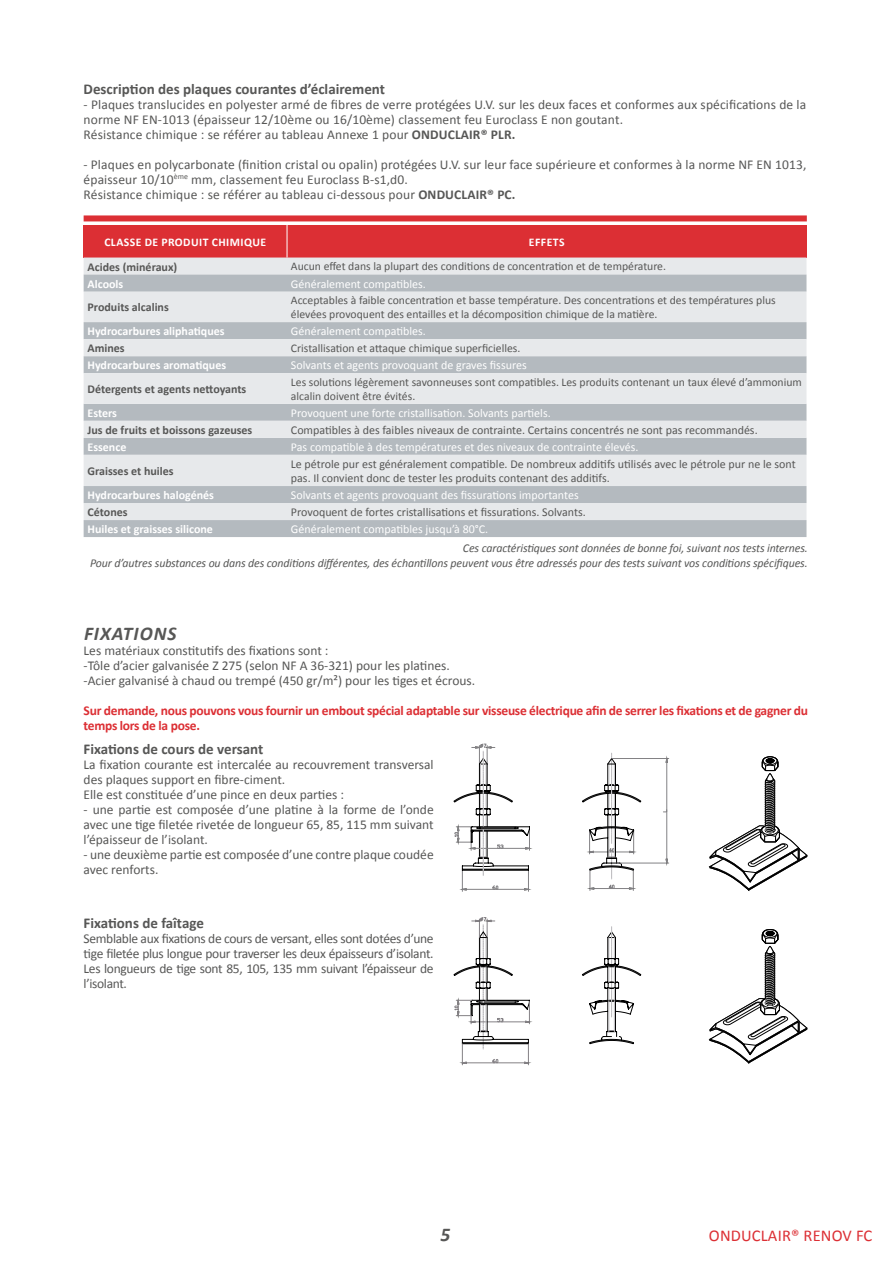
<style>
.page{position:relative;width:893px;height:1263px;background:#fff}
.page>*{position:absolute;margin:0;border:0;box-sizing:border-box;transform-origin:0 0}
.t1{font:italic 700 19.5px "Calibri";letter-spacing:.05em;color:#575756}
.t2{font:16.5px "Calibri";letter-spacing:.01em;color:#dc2f34}
.t3{font:700 15px "Calibri";color:#575756}
.t4{font:13.5px/15px "Calibri";color:#575756}
.t5{font:700 13.5px/15px "Calibri";letter-spacing:-.02em;color:#dc2f34}
.t6{font:12px "Calibri";color:#fff}
.t7{font:12px/14.4px "Calibri";color:#575756}
.t8{font:italic 12px/14.4px "Calibri";letter-spacing:-.01em;color:#575756;text-align:right}
.t9{font:700 12px "Calibri";color:#575756}
.t10{font:700 12px "Calibri";color:#fff}
.t11{font:11.7px/14.1px "Calibri";color:#575756}
.t12{font:700 11.7px "Calibri";letter-spacing:.04em;color:#fff}
.s1{font-weight:700}
</style>
<div class="page">
<div style="left:84px;top:215px;width:723px;height:6px;background:#dc2f34"></div>
<div style="left:84px;top:225px;width:203px;height:33px;background:#dc2f34"></div>
<div style="left:287px;top:225px;width:519px;height:33px;background:#dc2f34"></div>
<div style="left:84px;top:258px;width:722px;height:17px;background:#e7e9eb"></div>
<svg style="left:84px;top:275px;width:722px;height:262px;background:#c7cbcf"></svg>
<svg style="left:84px;top:339px;width:722px;height:181px;background:#d4d7da"></svg>
<hr style="left:287px;top:225px;width:1px;height:33px;background:#fff">
<svg style="left:453px;top:743px;width:189px;height:149px"></svg>
<hr style="left:617px;top:863px;width:52px;height:1px;background:#828184">
<hr style="left:612px;top:758px;width:57px;height:1px;background:#828184">
<hr style="left:666px;top:762px;width:1px;height:97px;background:#828184">
<svg style="left:665px;top:858px;width:3px;height:8px"></svg>
<svg style="left:663px;top:756px;width:5px;height:57px"></svg>
<svg style="left:453px;top:917px;width:189px;height:148px"></svg>
<svg style="left:708px;top:756px;width:99px;height:135px"></svg>
<svg style="left:708px;top:929px;width:99px;height:134px"></svg>
<p class="t3" style="left:84px;top:79px;width:303px">Description des plaques courantes d’éclairement</p>
<p class="t4" style="left:84px;top:97px;width:724px">- Plaques translucides en polyester armé de fibres de verre protégées U.V. sur les deux faces et conformes aux spécifications de la norme NF EN-1013 (épaisseur 12/10ème ou 16/10ème) classement feu Euroclass E non goutant.<br>Résistance chimique : se référer au tableau Annexe 1 pour <span class="s1">ONDUCLAIR® PLR.</span></p>
<p class="t4" style="left:84px;top:157px;width:724px">- Plaques en polycarbonate (finition cristal ou opalin) protégées U.V. sur leur face supérieure et conformes à la norme NF EN 1013, épaisseur 10/10<sup>ème</sup> mm, classement feu Euroclass B-s1,d0.<br>Résistance chimique : se référer au tableau ci-dessous pour <span class="s1">ONDUCLAIR® PC.</span></p>
<p class="t12" style="left:104px;top:234px;width:163px">CLASSE DE PRODUIT CHIMIQUE</p>
<p class="t12" style="left:529px;top:234px;width:37px">EFFETS</p>
<p class="t9" style="left:88px;top:259px;width:91px">Acides (minéraux)</p>
<p class="t11" style="left:291px;top:260px;width:377px">Aucun effet dans la plupart des conditions de concentration et de température.</p>
<p class="t10" style="left:88px;top:276px;width:37px">Alcools</p>
<p class="t6" style="left:291px;top:276px;width:136px">Généralement compatibles.</p>
<p class="t9" style="left:88px;top:300px;width:83px">Produits alcalins</p>
<p class="t11" style="left:291px;top:293px;width:486px">Acceptables à faible concentration et basse température. Des concentrations et des températures plus élevées provoquent des entailles et la décomposition chimique de la matière.</p>
<p class="t10" style="left:88px;top:323px;width:139px">Hydrocarbures aliphatiques</p>
<p class="t6" style="left:291px;top:324px;width:136px">Généralement compatibles.</p>
<p class="t9" style="left:88px;top:340px;width:39px">Amines</p>
<p class="t11" style="left:291px;top:341px;width:231px">Cristallisation et attaque chimique superficielles.</p>
<p class="t10" style="left:88px;top:357px;width:140px">Hydrocarbures aromatiques</p>
<p class="t6" style="left:291px;top:358px;width:237px">Solvants et agents provoquant de graves fissures</p>
<p class="t9" style="left:88px;top:381px;width:160px">Détergents et agents nettoyants</p>
<p class="t11" style="left:291px;top:375px;width:512px">Les solutions légèrement savonneuses sont compatibles. Les produits contenant un taux élevé d’ammonium alcalin doivent être évités.</p>
<p class="t10" style="left:88px;top:405px;width:31px">Esters</p>
<p class="t6" style="left:291px;top:405px;width:261px">Provoquent une forte cristallisation. Solvants partiels.</p>
<p class="t9" style="left:88px;top:422px;width:166px">Jus de fruits et boissons gazeuses</p>
<p class="t7" style="left:291px;top:423px;width:468px">Compatibles à des faibles niveaux de contrainte. Certains concentrés ne sont pas recommandés.</p>
<p class="t10" style="left:88px;top:439px;width:40px">Essence</p>
<p class="t6" style="left:291px;top:439px;width:349px">Pas compatible à des températures et des niveaux de contrainte élevés.</p>
<p class="t9" style="left:88px;top:463px;width:88px">Graisses et huiles</p>
<p class="t7" style="left:291px;top:457px;width:506px">Le pétrole pur est généralement compatible. De nombreux additifs utilisés avec le pétrole pur ne le sont pas. Il convient donc de tester les produits contenant des additifs.</p>
<p class="t10" style="left:88px;top:487px;width:128px">Hydrocarbures halogénés</p>
<p class="t6" style="left:291px;top:487px;width:289px">Solvants et agents provoquant des fissurations importantes</p>
<p class="t9" style="left:88px;top:504px;width:42px">Cétones</p>
<p class="t7" style="left:291px;top:505px;width:296px">Provoquent de fortes cristallisations et fissurations. Solvants.</p>
<p class="t10" style="left:88px;top:521px;width:127px">Huiles et graisses silicone</p>
<p class="t6" style="left:291px;top:521px;width:199px">Généralement compatibles jusqu’à 80°C.</p>
<p class="t8" style="left:90px;top:541px;width:719px">Ces caractéristiques sont données de bonne foi, suivant nos tests internes.<br>Pour d’autres substances ou dans des conditions différentes, des échantillons peuvent vous être adressés pour des tests suivant vos conditions spécifiques.</p>
<h1 class="t1" style="left:84px;top:622px;width:94px">FIXATIONS</h1>
<p class="t4" style="left:84px;top:643px;width:393px">Les matériaux constitutifs des fixations sont :<br>-Tôle d’acier galvanisée Z 275 (selon NF A 36-321) pour les platines. -Acier galvanisé à chaud ou trempé (450 gr/m²) pour les tiges et écrous.</p>
<p class="t5" style="left:84px;top:703px;width:726px">Sur demande, nous pouvons vous fournir un embout spécial adaptable sur visseuse électrique afin de serrer les fixations et de gagner du temps lors de la pose.</p>
<p class="t3" style="left:84px;top:740px;width:181px">Fixations de cours de versant</p>
<p class="t4" style="left:84px;top:757px;width:352px">La fixation courante est intercalée au recouvrement transversal des plaques support en fibre-ciment.<br>Elle est constituée d’une pince en deux parties :</p>
<p class="t4" style="left:84px;top:802px;width:352px;text-align:justify">- une partie est composée d’une platine à la forme de l’onde avec une tige filetée rivetée de longueur 65, 85, 115 mm suivant l’épaisseur de l’isolant.</p>
<p class="t4" style="left:84px;top:847px;width:352px">- une deuxième partie est composée d’une contre plaque coudée avec renforts.</p>
<p class="t3" style="left:84px;top:914px;width:122px">Fixations de faîtage</p>
<p class="t4" style="left:84px;top:931px;width:352px;text-align:justify">Semblable aux fixations de cours de versant, elles sont dotées d’une tige filetée plus longue pour traverser les deux épaisseurs d’isolant.<br>Les longueurs de tige sont 85, 105, 135 mm suivant l’épaisseur de l’isolant.</p>
<h1 class="t1" style="left:440px;top:1222px;width:11px">5</h1>
<p class="t2" style="left:709px;top:1225px;width:165px">ONDUCLAIR® RENOV FC</p>
</div>
